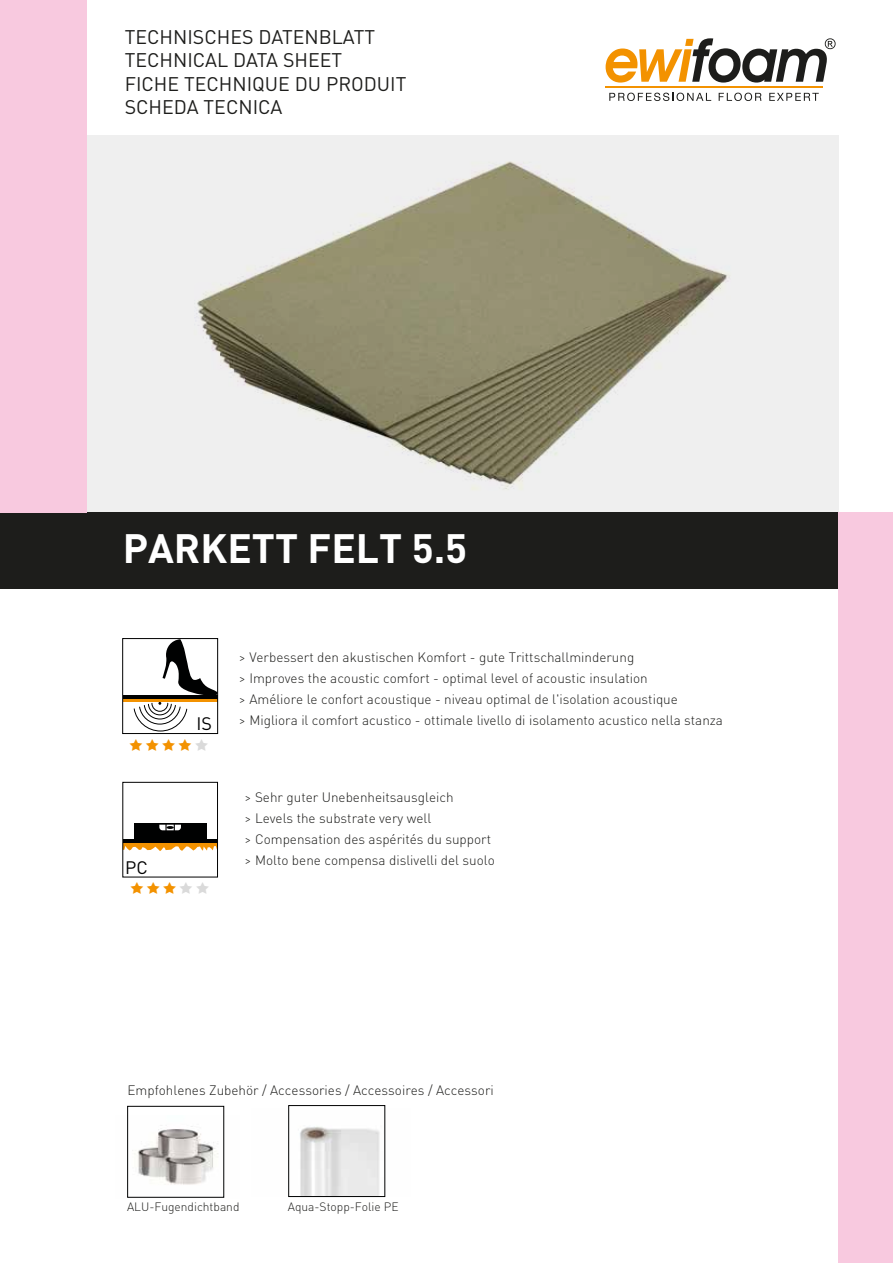
<style>
.page{position:relative;width:893px;height:1263px;background:#fff}
.page>*{position:absolute;margin:0;border:0;box-sizing:border-box;transform-origin:0 0}
.t1{font:700 40.5px "DIN Pro";color:#fff}
.t2{font:19.5px/23.4px "DIN Pro";color:#1d1d1b}
.t3{font:17.85px "DIN Pro";color:#000101}
.t4{font:300 13.5px/21px "DIN Pro";color:#1d1d1b}
.t5{font:300 12px "DIN Pro";color:#1d1d1b}
</style>
<div class="page">
<img style="left:87px;top:135px;width:751px;height:377px">
<div style="left:0;top:512px;width:838px;height:77px;background:#1d1d1b"></div>
<svg style="left:606px;top:38px;width:230px;height:45px"></svg>
<hr style="left:606px;top:87px;width:217px;height:1px;background:#f39200">
<svg style="left:609px;top:93px;width:102px;height:8px"></svg>
<svg style="left:719px;top:93px;width:43px;height:8px"></svg>
<svg style="left:769px;top:93px;width:50px;height:8px"></svg>
<div style="left:838px;top:512px;width:55px;height:751px;background:#f8c9df"></div>
<div style="left:0;top:0;width:87px;height:512px;background:#f8c9df"></div>
<img style="left:132px;top:1115px;width:93px;height:83px">
<img style="left:300px;top:1108px;width:86px;height:88px">
<div style="left:127px;top:1106px;width:97px;height:92px;border:1px solid #000101"></div>
<div style="left:288px;top:1105px;width:97px;height:92px;border:1px solid #000101"></div>
<svg style="left:133px;top:702px;width:55px;height:30px"></svg>
<hr style="left:123px;top:699px;width:95px;height:3px;background:#f39200">
<hr style="left:123px;top:695px;width:95px;height:4px;background:#000101">
<svg style="left:163px;top:640px;width:53px;height:55px"></svg>
<div style="left:122px;top:638px;width:96px;height:96px;border:1px solid #000101"></div>
<svg style="left:124px;top:842px;width:92px;height:9px"></svg>
<hr style="left:123px;top:839px;width:95px;height:3px;background:#000101">
<div style="left:134px;top:824px;width:73px;height:15px;background:#000101"></div>
<svg style="left:159px;top:825px;width:22px;height:5px"></svg>
<div style="left:122px;top:782px;width:96px;height:95px;border:1px solid #000101"></div>
<h2 class="t2" style="left:125px;top:23px;width:283px">TECHNISCHES DATENBLATT<br>TECHNICAL DATA SHEET<br>FICHE TECHNIQUE DU PRODUIT<br>SCHEDA TECNICA</h2>
<h1 class="t1" style="left:123px;top:515px;width:346px">PARKETT FELT 5.5</h1>
<h3 class="t3" style="left:125px;top:853px;width:24px">PC</h3>
<h3 class="t3" style="left:196px;top:709px;width:17px">IS</h3>
<p class="t4" style="left:239px;top:645px;width:486px">&gt; Verbessert den akustischen Komfort - gute Trittschallminderung<br>&gt; Improves the acoustic comfort - optimal level of acoustic insulation<br>&gt; Améliore le confort acoustique - niveau optimal de l'isolation acoustique<br>&gt; Migliora il comfort acustico - ottimale livello di isolamento acustico nella stanza</p>
<p class="t4" style="left:245px;top:785px;width:252px">&gt; Sehr guter Unebenheitsausgleich<br>&gt; Levels the substrate very well<br>&gt; Compensation des aspérités du support &gt; Molto bene compensa dislivelli del suolo</p>
<p class="t4" style="left:127px;top:1078px;width:368px">Empfohlenes Zubehör / Accessories / Accessoires / Accessori</p>
<p class="t5" style="left:127px;top:1197px;width:114px">ALU-Fugendichtband</p>
<p class="t5" style="left:288px;top:1197px;width:112px">Aqua-Stopp-Folie PE</p>
</div>
